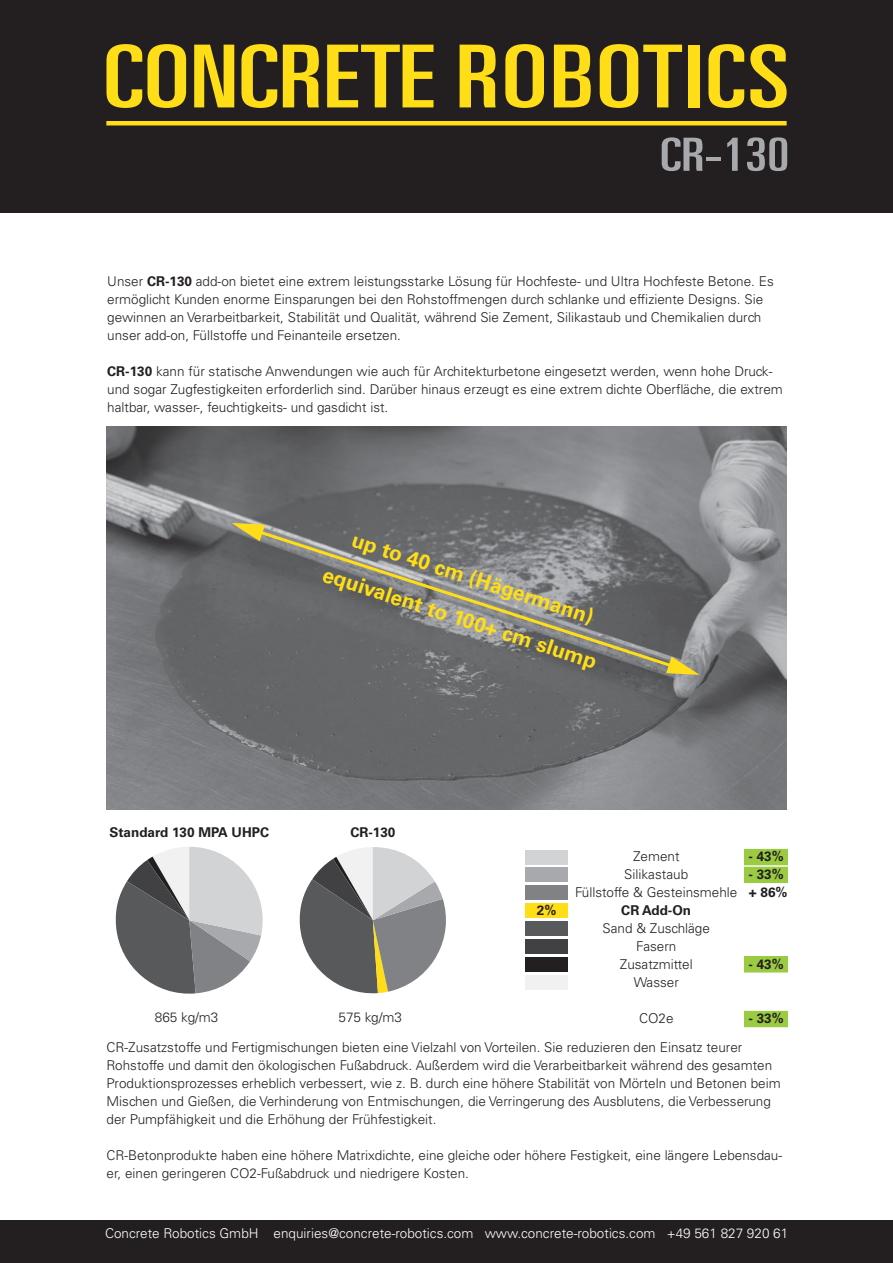
<style>
.page{position:relative;width:893px;height:1263px;background:#fff}
.page>*{position:absolute;margin:0;border:0;box-sizing:border-box;transform-origin:0 0}
.t1{font:ultra-condensed 45.9px "Univers LT";color:#a7a9ac;scale:1.31 1}
.t2{font:700 21px/42px "Univers LT Std";color:#ffde17;text-align:center}
.t3{font:300 13.5px/18px "Univers LT Std";color:#231f20}
.t4{font:300 13.5px "Univers LT Std";color:#fff}
.t5{font:700 13.5px/17.9px "Univers LT Std";color:#231f20}
.s1{font-weight:700}
</style>
<div class="page">
<div style="left:0;top:0;width:893px;height:213px;background:#231f20"></div>
<div style="left:0;top:1220px;width:893px;height:43px;background:#231f20"></div>
<svg style="left:106px;top:44px;width:80px;height:64px"></svg>
<svg style="left:194px;top:45px;width:40px;height:62px"></svg>
<svg style="left:241px;top:44px;width:36px;height:64px"></svg>
<svg style="left:283px;top:45px;width:36px;height:62px"></svg>
<svg style="left:327px;top:45px;width:106px;height:62px"></svg>
<svg style="left:460px;top:45px;width:36px;height:62px"></svg>
<svg style="left:505px;top:44px;width:39px;height:64px"></svg>
<svg style="left:554px;top:45px;width:37px;height:62px"></svg>
<svg style="left:600px;top:44px;width:82px;height:64px"></svg>
<div style="left:688px;top:45px;width:12px;height:62px;background:#ffde17"></div>
<svg style="left:708px;top:44px;width:36px;height:64px"></svg>
<svg style="left:750px;top:44px;width:37px;height:64px"></svg>
<hr style="left:106px;top:121px;width:681px;height:4px;background:#ffde17">
<svg style="left:115px;top:847px;width:148px;height:147px"></svg>
<svg style="left:299px;top:847px;width:147px;height:147px"></svg>
<div style="left:525px;top:885px;width:43px;height:15px;background:#808285"></div>
<div style="left:525px;top:867px;width:43px;height:15px;background:#a7a9ac"></div>
<div style="left:525px;top:850px;width:43px;height:14px;background:#d1d3d4"></div>
<div style="left:525px;top:903px;width:43px;height:15px;background:#ffde17"></div>
<div style="left:525px;top:921px;width:43px;height:15px;background:#58595b"></div>
<div style="left:525px;top:939px;width:43px;height:15px;background:#414042"></div>
<div style="left:525px;top:957px;width:43px;height:15px;background:#231f20"></div>
<div style="left:525px;top:975px;width:43px;height:15px;background:#f1f1f2"></div>
<div style="left:744px;top:867px;width:44px;height:16px;background:#9bcb42"></div>
<div style="left:744px;top:849px;width:44px;height:16px;background:#9bcb42"></div>
<div style="left:744px;top:956px;width:44px;height:16px;background:#9bcb42"></div>
<div style="left:744px;top:1011px;width:44px;height:16px;background:#9bcb42"></div>
<img style="left:106px;top:426px;width:681px;height:383px">
<svg style="left:253px;top:527px;width:425px;height:143px;background:#767775"></svg>
<svg style="left:231px;top:523px;width:34px;height:18px"></svg>
<svg style="left:666px;top:656px;width:34px;height:19px"></svg>
<h1 class="t1" style="left:660px;top:128px;width:100px">CR-130</h1>
<p class="t3" style="left:107px;top:272px;width:668px">Unser <span class="s1">CR-130</span> add-on bietet eine extrem leistungsstarke Lösung für Hochfeste- und Ultra Hochfeste Betone. Es ermöglicht Kunden enorme Einsparungen bei den Rohstoffmengen durch schlanke und effiziente Designs. Sie gewinnen an Verarbeitbarkeit, Stabilität und Qualität, während Sie Zement, Silikastaub und Chemikalien durch unser add-on, Füllstoffe und Feinanteile ersetzen.</p>
<p class="t3" style="left:107px;top:362px;width:677px"><span class="s1">CR-130</span> kann für statische Anwendungen wie auch für Architekturbetone eingesetzt werden, wenn hohe Druck&shy;und sogar Zugfestigkeiten erforderlich sind. Darüber hinaus erzeugt es eine extrem dichte Oberfläche, die extrem haltbar, wasser-, feuchtigkeits- und gasdicht ist.</p>
<h2 class="t2" style="left:343px;top:514px;width:288px;rotate:18deg">up to 40 cm (Hägermann) equivalent to 100+ cm slump</h2>
<p class="t5" style="left:109px;top:823px;width:161px">Standard 130 MPA UHPC</p>
<p class="t5" style="left:350px;top:823px;width:47px">CR-130</p>
<p class="t5" style="left:537px;top:901px;width:21px">2%</p>
<p class="t3" style="left:575px;top:847px;width:164px;text-align:center">Zement<br>Silikastaub<br>Füllstoffe &amp; Gesteinsmehle</p>
<p class="t5" style="left:621px;top:902px;width:71px">CR Add-On</p>
<p class="t3" style="left:603px;top:919px;width:109px;text-align:center">Sand &amp; Zuschläge<br>Fasern<br>Zusatzmittel<br>Wasser</p>
<p class="t5" style="left:748px;top:848px;width:37px">- 43%</p>
<p class="t5" style="left:748px;top:865px;width:41px">- 33% + 86%</p>
<p class="t5" style="left:748px;top:955px;width:37px">- 43%</p>
<p class="t3" style="left:155px;top:1008px;width:65px">865 kg/m3</p>
<p class="t3" style="left:339px;top:1008px;width:65px">575 kg/m3</p>
<p class="t3" style="left:639px;top:1009px;width:36px">CO2e</p>
<p class="t5" style="left:748px;top:1010px;width:37px">- 33%</p>
<p class="t3" style="left:107px;top:1038px;width:676px">CR-Zusatzstoffe und Fertigmischungen bieten eine Vielzahl von Vorteilen. Sie reduzieren den Einsatz teurer Rohstoffe und damit den ökologischen Fußabdruck. Außerdem wird die Verarbeitbarkeit während des gesamten Produktionsprozesses erheblich verbessert, wie z. B. durch eine höhere Stabilität von Mörteln und Betonen beim Mischen und Gießen, die Verhinderung von Entmischungen, die Verringerung des Ausblutens, die Verbesserung der Pumpfähigkeit und die Erhöhung der Frühfestigkeit.</p>
<p class="t3" style="left:107px;top:1146px;width:677px">CR-Betonprodukte haben eine höhere Matrixdichte, eine gleiche oder höhere Festigkeit, eine längere Lebensdau&shy;er, einen geringeren CO2-Fußabdruck und niedrigere Kosten.</p>
<p class="t4" style="left:105px;top:1224px;width:685px">Concrete Robotics GmbH enquiries@concrete-robotics.com www.concrete-robotics.com +49 561 827 920 61</p>
</div>
